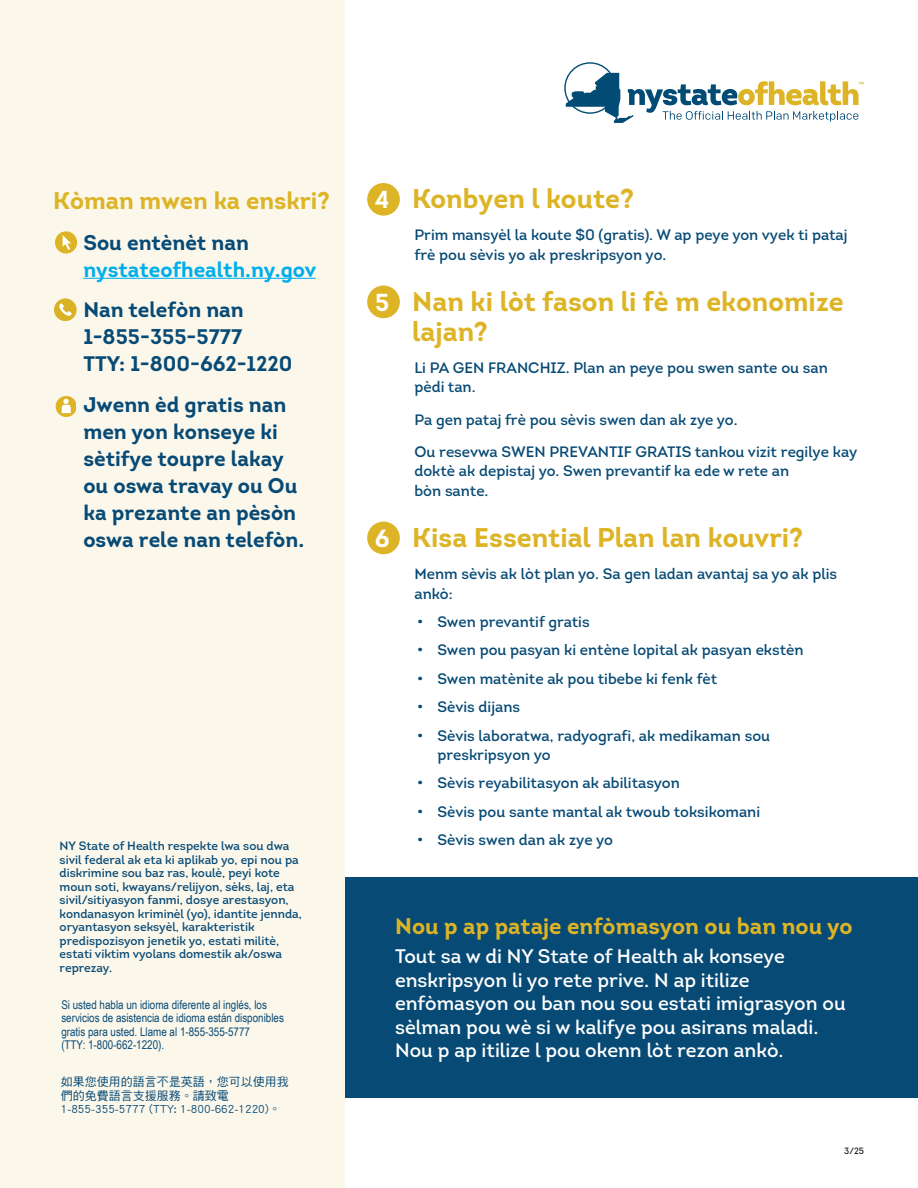
<style>
.page{position:relative;width:918px;height:1188px;background:#fff}
.page>*{position:absolute;margin:0;border:0;box-sizing:border-box;transform-origin:0 0}
.t1{font:700 27px/30px "Intro";color:#ddb425}
.t2{font:700 24px "Intro";color:#ddb425}
.t3{font:700 22.5px "Intro";color:#ddb425}
.t4{font:700 21px/27px "Intro";color:#074a75}
.t5{font:700 21px "Intro";color:#00aeec}
.t6{font:19.5px/23.4px "Intro";color:#fff}
.t7{font:15px/19.5px "Intro";color:#074a75}
.t8{font:12px/13.5px "Intro";color:#074a75}
.t9{font:12px/13.5px "Arial Narrow";color:#074a75}
.t10{font:12px/13.5px "DF Hei Std W5";color:#074a75}
.t11{font:9px "Intro";color:#231f20}
.t12{font:9px "Intro";color:#ddb425}
.s1{font-size:24.45px;color:#fff}
</style>
<div class="page">
<div style="left:323px;top:877px;width:595px;height:220px;background:#074a75"></div>
<div style="left:0;top:0;width:345px;height:1188px;background:#fbf7eb"></div>
<div style="left:367px;top:183px;width:33px;height:33px;background:#ddb425;border-radius:50%"></div>
<div style="left:367px;top:286px;width:33px;height:32px;background:#ddb425;border-radius:50%"></div>
<div style="left:367px;top:522px;width:33px;height:32px;background:#ddb425;border-radius:50%"></div>
<hr style="left:83px;top:278px;width:233px;height:1px;background:#00aeec">
<svg style="left:56px;top:396px;width:19px;height:21px"></svg>
<div style="left:55px;top:231px;width:22px;height:23px;background:#ddb425;border-radius:50%"></div>
<svg style="left:63px;top:235px;width:8px;height:15px"></svg>
<svg style="left:54px;top:298px;width:23px;height:23px"></svg>
<svg style="left:564px;top:62px;width:295px;height:61px"></svg>
<h2 class="t2" style="left:53px;top:185px;width:278px">Kòman mwen ka enskri?</h2>
<h3 class="t4" style="left:83px;top:229px;width:167px">Sou entènèt nan</h3>
<h3 class="t5" style="left:83px;top:256px;width:234px">nystateofhealth.ny.gov</h3>
<h3 class="t4" style="left:83px;top:296px;width:211px">Nan telefòn nan<br>1-855-355-5777<br>TTY: 1-800-662-1220</h3>
<h3 class="t4" style="left:83px;top:391px;width:222px">Jwenn èd gratis nan men yon konseye ki sètifye toupre lakay ou oswa travay ou Ou ka prezante an pèsòn oswa rele nan telefòn.</h3>
<p class="t8" style="left:60px;top:839px;width:244px">NY State of Health respekte lwa sou dwa sivil federal ak eta ki aplikab yo, epi nou pa diskrimine sou baz ras, koulè, peyi kote moun soti, kwayans/relijyon, sèks, laj, eta sivil/sitiyasyon fanmi, dosye arestasyon, kondanasyon kriminèl (yo), idantite jennda, oryantasyon seksyèl, karakteristik predispozisyon jenetik yo, estati militè, estati viktim vyolans domestik ak/oswa reprezay.</p>
<p class="t9" style="left:61px;top:997px;width:224px">Si usted habla un idioma diferente al inglés, los servicios de asistencia de idioma están disponibles gratis para usted. Llame al 1-855-355-5777<br>(TTY: 1-800-662-1220).</p>
<p class="t10" style="left:61px;top:1075px;width:230px">如果您使用的語言不是英語，您可以使用我們的免費語言支援服務。請致電<br>1-855-355-5777 (TTY: 1-800-662-1220)。</p>
<p class="t12" style="left:858px;top:79px;width:7px">™</p>
<h1 class="t1" style="left:375px;top:184px;width:261px"><span class="s1">4</span> Konbyen l koute?</h1>
<p class="t7" style="left:414px;top:225px;width:435px">Prim mansyèl la koute $0 (gratis). W ap peye yon vyek ti pataj frè pou sèvis yo ak preskripsyon yo.</p>
<h1 class="t1" style="left:412px;top:286px;width:433px;text-indent:-37px"><span class="s1">5</span> Nan ki lòt fason li fè m ekonomize lajan?</h1>
<p class="t7" style="left:414px;top:358px;width:415px">Li PA GEN FRANCHIZ. Plan an peye pou swen sante ou san pèdi tan.</p>
<p class="t7" style="left:414px;top:403px;width:444px;line-height:32.2px">Pa gen pataj frè pou sèvis swen dan ak zye yo.<br>Ou resevwa SWEN PREVANTIF GRATIS tankou vizit regilye kay</p>
<p class="t7" style="left:414px;top:461px;width:376px">doktè ak depistaj yo. Swen prevantif ka ede w rete an bòn sante.</p>
<h1 class="t1" style="left:375px;top:522px;width:430px"><span class="s1">6</span> Kisa Essential Plan lan kouvri?</h1>
<p class="t7" style="left:414px;top:564px;width:424px">Menm sèvis ak lòt plan yo. Sa gen ladan avantaj sa yo ak plis ankò:</p>
<p class="t7" style="left:417px;top:612px;width:174px">• Swen prevantif gratis</p>
<p class="t7" style="left:417px;top:640px;width:388px">• Swen pou pasyan ki entène lopital ak pasyan ekstèn</p>
<p class="t7" style="left:417px;top:669px;width:302px">• Swen matènite ak pou tibebe ki fenk fèt</p>
<p class="t7" style="left:417px;top:697px;width:105px">• Sèvis dijans</p>
<p class="t7" style="left:437px;top:726px;width:334px;text-indent:-20px">• Sèvis laboratwa, radyografi, ak medikaman sou preskripsyon yo</p>
<p class="t7" style="left:417px;top:773px;width:264px">• Sèvis reyabilitasyon ak abilitasyon</p>
<p class="t7" style="left:417px;top:802px;width:345px">• Sèvis pou sante mantal ak twoub toksikomani</p>
<p class="t7" style="left:417px;top:830px;width:197px">• Sèvis swen dan ak zye yo</p>
<h3 class="t3" style="left:395px;top:912px;width:459px">Nou p ap pataje enfòmasyon ou ban nou yo</h3>
<h3 class="t6" style="left:395px;top:945px;width:452px">Tout sa w di NY State of Health ak konseye enskripsyon li yo rete prive. N ap itilize enfòmasyon ou ban nou sou estati imigrasyon ou sèlman pou wè si w kalifye pou asirans maladi.<br>Nou p ap itilize l pou okenn lòt rezon ankò.</h3>
<p class="t11" style="left:844px;top:1145px;width:21px">3/25</p>
</div>
